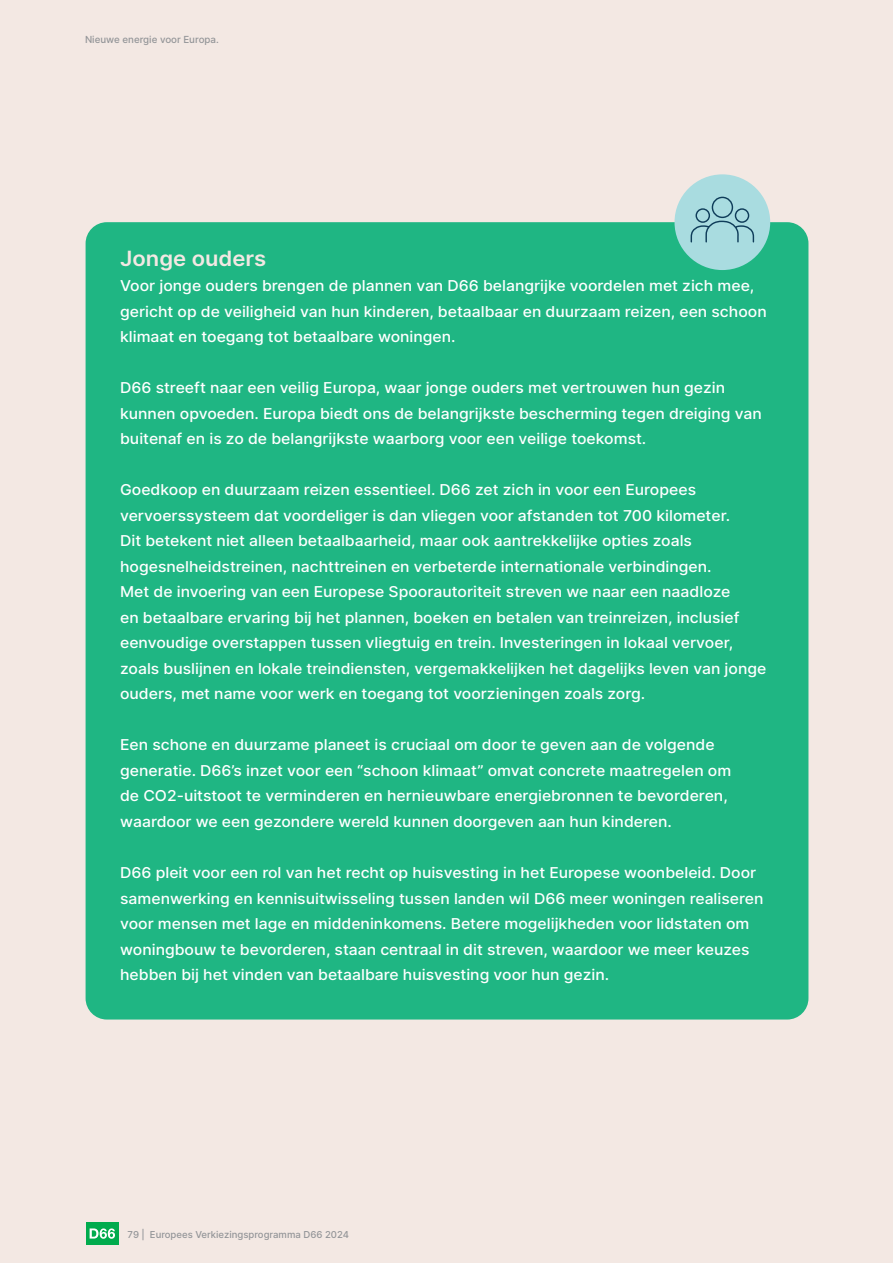
<style>
.page{position:relative;width:893px;height:1263px;background:#f3e8e3}
.page>*{position:absolute;margin:0;border:0;box-sizing:border-box;transform-origin:0 0}
.t1{font:600 21px "Inter";color:#f3e8e3;scale:1.05 1}
.t2{font:500 15px/25.5px "Inter";color:#fff;scale:1.05 1}
.t3{font:500 9.75px "Inter";color:#939598}
.t4{font:500 9.6px "Inter";color:#939598}
</style>
<div class="page">
<div style="left:86px;top:1222px;width:33px;height:23px;background:#00ab4d"></div>
<svg style="left:90px;top:1228px;width:25px;height:11px"></svg>
<div style="left:86px;top:222px;width:722px;height:797px;background:#1fb683;border-radius:21px"></div>
<div style="left:674px;top:174px;width:96px;height:96px;background:#a9dce0;border-radius:50%"></div>
<svg style="left:690px;top:196px;width:65px;height:47px"></svg>
<p class="t3" style="left:85px;top:33px;width:135px">Nieuwe energie voor Europa.</p>
<h1 class="t1" style="left:120px;top:243px;width:141px">Jonge ouders</h1>
<p class="t2" style="left:120px;top:273px;width:617px">Voor jonge ouders brengen de plannen van D66 belangrijke voordelen met zich mee, gericht op de veiligheid van hun kinderen, betaalbaar en duurzaam reizen, een schoon klimaat en toegang tot betaalbare woningen.</p>
<p class="t2" style="left:120px;top:375px;width:613px">D66 streeft naar een veilig Europa, waar jonge ouders met vertrouwen hun gezin kunnen opvoeden. Europa biedt ons de belangrijkste bescherming tegen dreiging van buitenaf en is zo de belangrijkste waarborg voor een veilige toekomst.</p>
<p class="t2" style="left:120px;top:477px;width:617px">Goedkoop en duurzaam reizen essentieel. D66 zet zich in voor een Europees vervoerssysteem dat voordeliger is dan vliegen voor afstanden tot 700 kilometer.<br>Dit betekent niet alleen betaalbaarheid, maar ook aantrekkelijke opties zoals hogesnelheidstreinen, nachttreinen en verbeterde internationale verbindingen.<br>Met de invoering van een Europese Spoorautoriteit streven we naar een naadloze<br>en betaalbare ervaring bij het plannen, boeken en betalen van treinreizen, inclusief eenvoudige overstappen tussen vliegtuig en trein. Investeringen in lokaal vervoer, zoals buslijnen en lokale treindiensten, vergemakkelijken het dagelijks leven van jonge ouders, met name voor werk en toegang tot voorzieningen zoals zorg.</p>
<p class="t2" style="left:120px;top:732px;width:584px">Een schone en duurzame planeet is cruciaal om door te geven aan de volgende generatie. D66’s inzet voor een “schoon klimaat” omvat concrete maatregelen om de CO2-uitstoot te verminderen en hernieuwbare energiebronnen te bevorderen, waardoor we een gezondere wereld kunnen doorgeven aan hun kinderen.</p>
<p class="t2" style="left:120px;top:859px;width:614px">D66 pleit voor een rol van het recht op huisvesting in het Europese woonbeleid. Door samenwerking en kennisuitwisseling tussen landen wil D66 meer woningen realiseren voor mensen met lage en middeninkomens. Betere mogelijkheden voor lidstaten om woningbouw te bevorderen, staan centraal in dit streven, waardoor we meer keuzes hebben bij het vinden van betaalbare huisvesting voor hun gezin.</p>
<p class="t4" style="left:128px;top:1227px;width:223px">79 | Europees Verkiezingsprogramma D66 2024</p>
</div>
